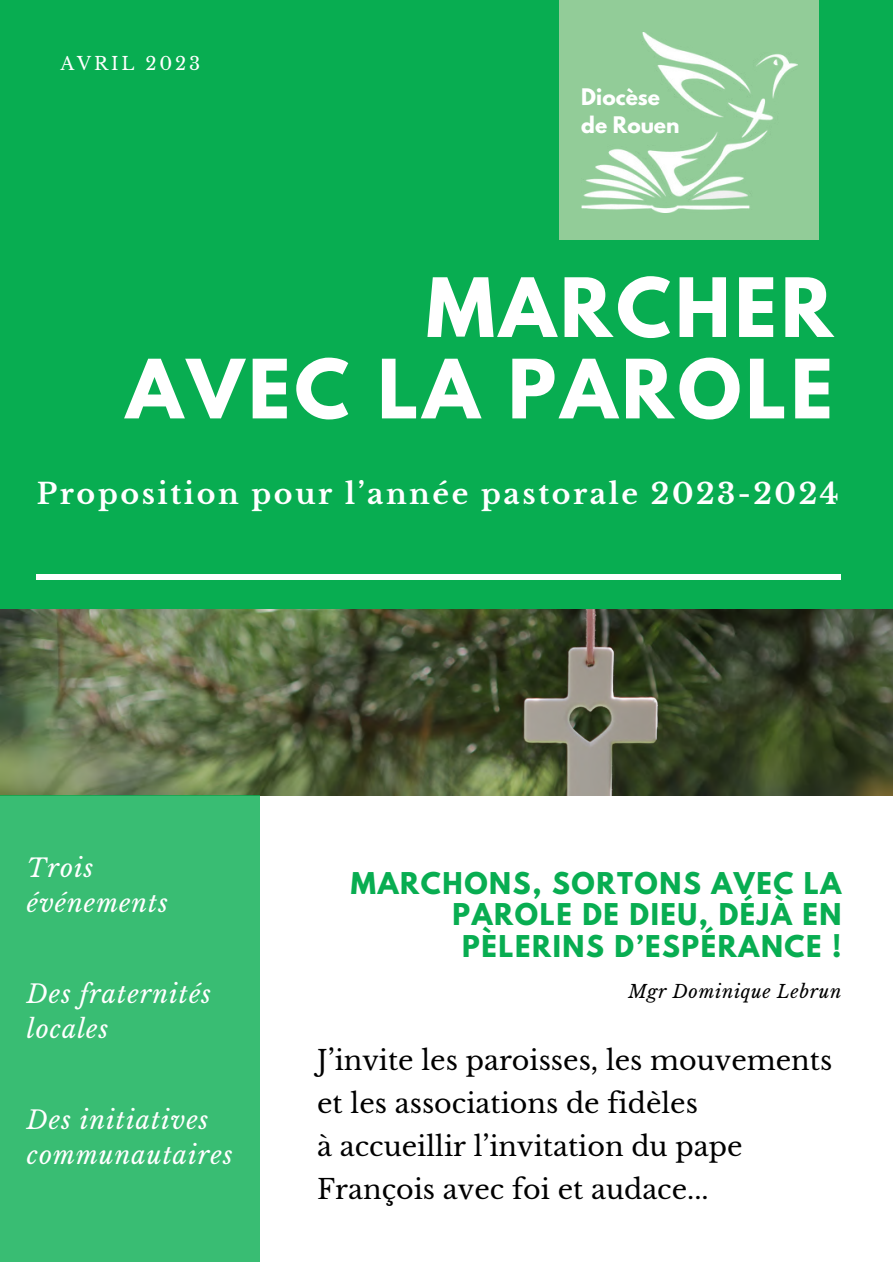
<style>
.page{position:relative;width:893px;height:1264px;background:#fff}
.page>*{position:absolute;margin:0;border:0;box-sizing:border-box;transform-origin:0 0}
.t1{font:700 72.3px/81.4px "League Spartan";letter-spacing:.06em;color:#fff;text-align:right}
.t2{font:700 28.5px "Libre Baskerville";letter-spacing:.09em;color:#fff}
.t3{font:27px/42.8px "Libre Baskerville";color:#000}
.t4{font:700 26.55px/31.5px "League Spartan";letter-spacing:.06em;color:#08ad51;text-align:right}
.t5{font:italic 25.05px/34.8px "Libre Baskerville";letter-spacing:.04em;color:#fff}
.t6{font:700 20.25px/28px "League Spartan";color:#fff}
.t7{font:italic 18px "Libre Baskerville";letter-spacing:.04em;color:#000}
.t8{font:18px "Libre Baskerville";letter-spacing:.16em;color:#fff}
</style>
<div class="page">
<img style="left:0;top:608px;width:892px;height:187px">
<div style="left:0;top:795px;width:260px;height:466px;background:#39bd73"></div>
<div style="left:0;top:0;width:892px;height:608px;background:#08ad51"></div>
<div style="left:37px;top:574px;width:804px;height:5px;background:#fff"></div>
<div style="left:559px;top:0;width:260px;height:239px;background:#92cc98"></div>
<img style="left:581px;top:33px;width:216px;height:179px">
<p class="t8" style="left:60px;top:52px;width:141px">AVRIL 2023</p>
<p class="t6" style="left:581px;top:86px;width:100px">Diocèse de Rouen</p>
<h1 class="t1" style="left:126px;top:276px;width:708px">MARCHER<br>AVEC LA PAROLE</h1>
<p class="t2" style="left:37px;top:476px;width:803px">Proposition pour l’année pastorale 2023-2024</p>
<p class="t5" style="left:27px;top:850px;width:142px">Trois événements</p>
<p class="t5" style="left:27px;top:977px;width:186px">Des fraternités locales</p>
<p class="t5" style="left:27px;top:1103px;width:207px">Des initiatives communautaires</p>
<p class="t4" style="left:351px;top:870px;width:492px">MARCHONS, SORTONS AVEC LA<br>PAROLE DE DIEU, DÉJÀ EN<br>PÈLERINS D’ESPÉRANCE !</p>
<p class="t7" style="left:628px;top:980px;width:215px">Mgr Dominique Lebrun</p>
<p class="t3" style="left:317px;top:1039px;width:516px">J’invite les paroisses, les mouvements et les associations de fidèles<br>à accueillir l’invitation du pape François avec foi et audace...</p>
</div>
